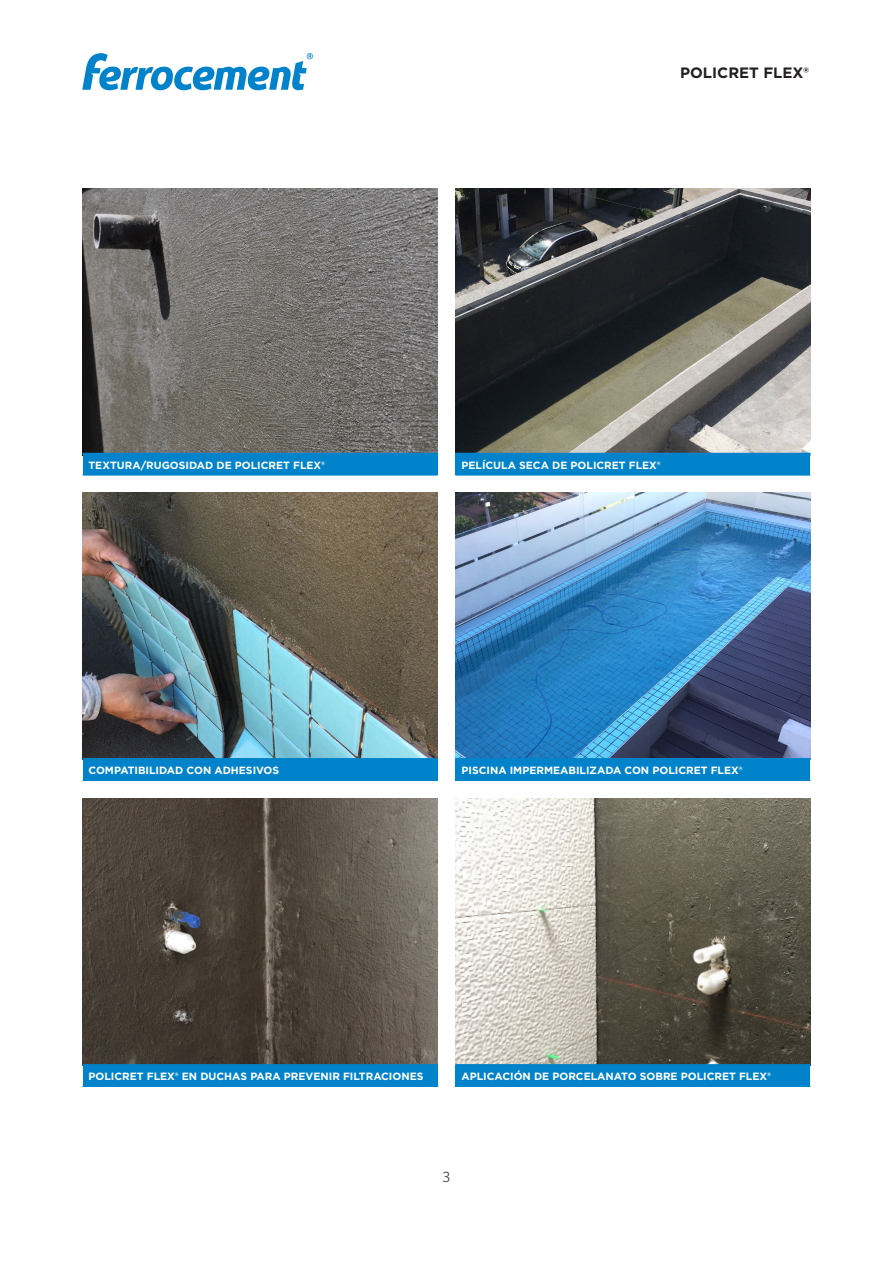
<style>
.page{position:relative;width:893px;height:1263px;background:#fff}
.page>*{position:absolute;margin:0;border:0;box-sizing:border-box;transform-origin:0 0}
.t1{font:700 15px "Gotham";color:#231f20}
.t2{font:15px "Whitney";color:#434343}
.Titulo_tabla{font:700 10.5px "Gotham";color:#fff}
</style>
<div class="page">
<svg style="left:82px;top:53px;width:231px;height:37px"></svg>
<img style="left:82px;top:492px;width:355px;height:266px">
<img style="left:82px;top:798px;width:355px;height:266px">
<img style="left:82px;top:189px;width:355px;height:264px">
<img style="left:455px;top:492px;width:355px;height:266px">
<img style="left:455px;top:798px;width:355px;height:266px">
<img style="left:455px;top:189px;width:355px;height:264px">
<div style="left:82px;top:759px;width:355px;height:21px;background:#0083ca"></div>
<hr style="left:82px;top:758px;width:355px;height:1px;background:#0083ca">
<hr style="left:82px;top:780px;width:355px;height:1px;background:#0083ca">
<div style="left:82px;top:1065px;width:355px;height:21px;background:#0083ca"></div>
<hr style="left:82px;top:1064px;width:355px;height:1px;background:#0083ca">
<hr style="left:82px;top:1086px;width:355px;height:1px;background:#0083ca">
<div style="left:82px;top:453px;width:355px;height:22px;background:#0083ca"></div>
<hr style="left:82px;top:475px;width:355px;height:1px;background:#0083ca">
<div style="left:455px;top:759px;width:355px;height:21px;background:#0083ca"></div>
<hr style="left:455px;top:758px;width:355px;height:1px;background:#0083ca">
<hr style="left:455px;top:780px;width:355px;height:1px;background:#0083ca">
<div style="left:455px;top:1065px;width:355px;height:21px;background:#0083ca"></div>
<hr style="left:455px;top:1064px;width:355px;height:1px;background:#0083ca">
<hr style="left:455px;top:1086px;width:355px;height:1px;background:#0083ca">
<div style="left:455px;top:453px;width:355px;height:22px;background:#0083ca"></div>
<hr style="left:455px;top:475px;width:355px;height:1px;background:#0083ca">
<h1 class="t1" style="left:680px;top:62px;width:130px">POLICRET FLEX®</h1>
<p class="Titulo_tabla" style="left:88px;top:458px;width:238px">TEXTURA/RUGOSIDAD DE POLICRET FLEX®</p>
<p class="Titulo_tabla" style="left:461px;top:458px;width:201px">PELÍCULA SECA DE POLICRET FLEX®</p>
<p class="Titulo_tabla" style="left:88px;top:763px;width:192px">COMPATIBILIDAD CON ADHESIVOS</p>
<p class="Titulo_tabla" style="left:461px;top:763px;width:283px">PISCINA IMPERMEABILIZADA CON POLICRET FLEX®</p>
<p class="Titulo_tabla" style="left:88px;top:1069px;width:336px">POLICRET FLEX® EN DUCHAS PARA PREVENIR FILTRACIONES</p>
<p class="Titulo_tabla" style="left:461px;top:1069px;width:311px">APLICACIÓN DE PORCELANATO SOBRE POLICRET FLEX®</p>
<h1 class="t2" style="left:443px;top:1168px;width:9px">3</h1>
</div>
